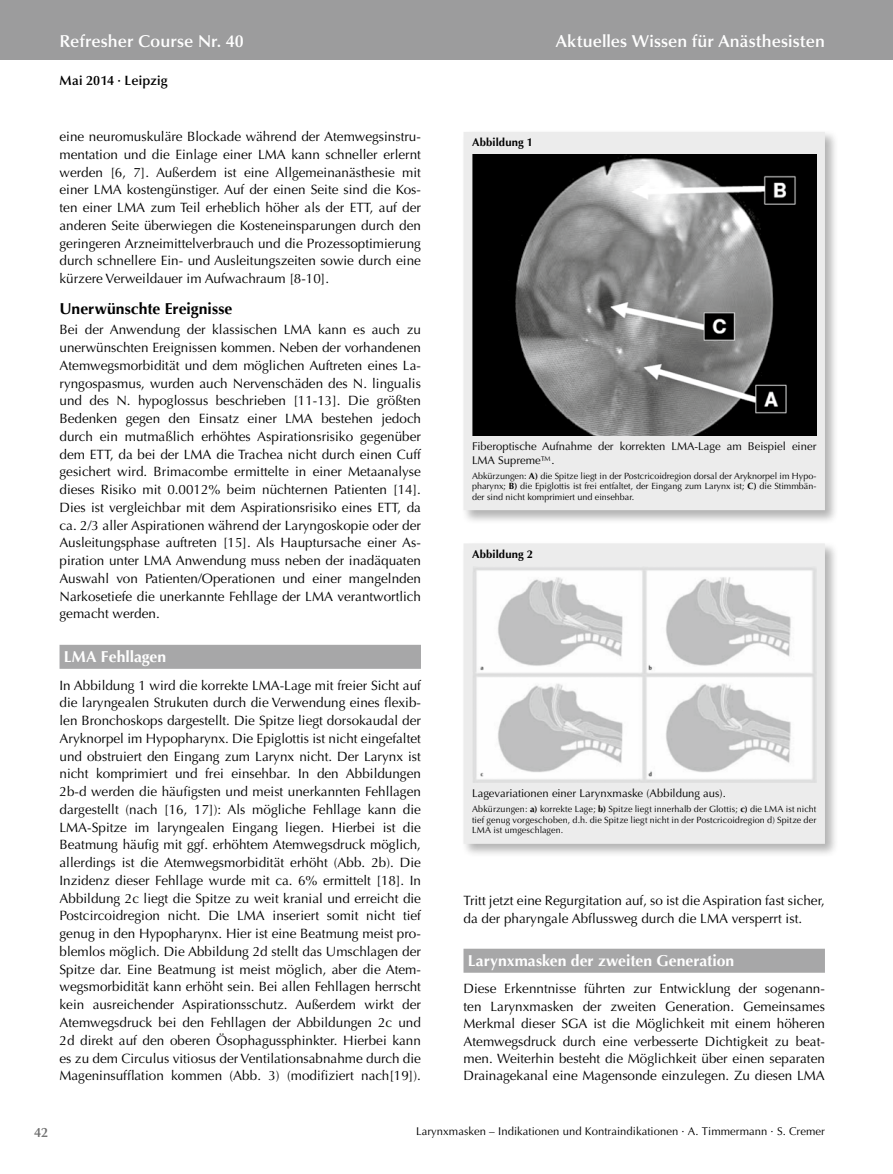
<style>
.page{position:relative;width:893px;height:1174px;background:#fff}
.page>*{position:absolute;margin:0;border:0;box-sizing:border-box;transform-origin:0 0}
.t1{font:600 17.25px "Optima";letter-spacing:.005em;color:#fff}
.t2{font:700 15.75px "Optima";color:#fff}
.t3{font:700 15.75px "Optima";color:#000}
.t4{font:13.5px/17.7px "Optima";color:#000;text-align:justify}
.t5{font:600 13.5px "Optima";letter-spacing:.01em;color:#000}
.t6{font:600 13.5px "Optima";color:#6e6e6e}
.t7{font:11.25px/13.5px "Optima";color:#000}
.t8{font:700 11.25px "Optima";letter-spacing:.015em;color:#000}
.t9{font:9px/10.5px "Optima";color:#000;text-align:justify}
.s1{font-weight:700}
</style>
<div class="page">
<div style="left:0;top:0;width:893px;height:60px;background:#9c9c9d"></div>
<div style="left:60px;top:645px;width:361px;height:24px;background:#a7a7a8"></div>
<div style="left:463px;top:948px;width:362px;height:24px;background:#a7a7a8"></div>
<div style="left:461px;top:130px;width:378px;height:394px;background:#000;opacity:.3"></div>
<div style="left:463px;top:132px;width:362px;height:378px;background:#ececec"></div>
<img style="left:472px;top:155px;width:344px;height:281px">
<div style="left:461px;top:541px;width:378px;height:317px;background:#000;opacity:.3"></div>
<div style="left:463px;top:543px;width:362px;height:301px;background:#ececec"></div>
<img style="left:472px;top:566px;width:344px;height:216px">
<p class="t1" style="left:60px;top:31px;width:186px">Refresher Course Nr. 40</p>
<p class="t5" style="left:60px;top:73px;width:110px">Mai 2014 · Leipzig</p>
<p class="t4" style="left:60px;top:128px;width:363px">eine neuromuskuläre Blockade während der Atemwegsinstru&shy;mentation und die Einlage einer LMA kann schneller erlernt werden [6, 7]. Außerdem ist eine Allgemeinanästhesie mit einer LMA kostengünstiger. Auf der einen Seite sind die Kos&shy;ten einer LMA zum Teil erheblich höher als der ETT, auf der anderen Seite überwiegen die Kosteneinsparungen durch den geringeren Arzneimittelverbrauch und die Prozessoptimierung durch schnellere Ein- und Ausleitungszeiten sowie durch eine kürzere Verweildauer im Aufwachraum [8-10].</p>
<p class="t3" style="left:60px;top:299px;width:174px">Unerwünschte Ereignisse</p>
<p class="t4" style="left:60px;top:321px;width:363px">Bei der Anwendung der klassischen LMA kann es auch zu unerwünschten Ereignissen kommen. Neben der vorhandenen Atemwegsmorbidität und dem möglichen Auftreten eines La&shy;ryngospasmus, wurden auch Nervenschäden des N. lingualis und des N. hypoglossus beschrieben [11-13]. Die größten Bedenken gegen den Einsatz einer LMA bestehen jedoch durch ein mutmaßlich erhöhtes Aspirationsrisiko gegenüber dem ETT, da bei der LMA die Trachea nicht durch einen Cuff gesichert wird. Brimacombe ermittelte in einer Metaanalyse dieses Risiko mit 0.0012% beim nüchternen Patienten [14].<br>Dies ist vergleichbar mit dem Aspirationsrisiko eines ETT, da ca. 2/3 aller Aspirationen während der Laryngoskopie oder der Ausleitungsphase auftreten [15]. Als Hauptursache einer As&shy;piration unter LMA Anwendung muss neben der inadäquaten Auswahl von Patienten/Operationen und einer mangelnden Narkosetiefe die unerkannte Fehllage der LMA verantwortlich gemacht werden.</p>
<p class="t2" style="left:64px;top:647px;width:104px">LMA Fehllagen</p>
<p class="t4" style="left:60px;top:676px;width:363px">In Abbildung 1 wird die korrekte LMA-Lage mit freier Sicht auf die laryngealen Strukuten durch die Verwendung eines flexib&shy;len Bronchoskops dargestellt. Die Spitze liegt dorsokaudal der Aryknorpel im Hypopharynx. Die Epiglottis ist nicht eingefaltet und obstruiert den Eingang zum Larynx nicht. Der Larynx ist nicht komprimiert und frei einsehbar. In den Abbildungen 2b-d werden die häufigsten und meist unerkannten Fehllagen dargestellt (nach [16, 17]): Als mögliche Fehllage kann die LMA-Spitze im laryngealen Eingang liegen. Hierbei ist die Beatmung häufig mit ggf. erhöhtem Atemwegsdruck möglich, allerdings ist die Atemwegsmorbidität erhöht (Abb. 2b). Die Inzidenz dieser Fehllage wurde mit ca. 6% ermittelt [18]. In Abbildung 2c liegt die Spitze zu weit kranial und erreicht die Postcircoidregion nicht. Die LMA inseriert somit nicht tief genug in den Hypopharynx. Hier ist eine Beatmung meist pro&shy;blemlos möglich. Die Abbildung 2d stellt das Umschlagen der Spitze dar. Eine Beatmung ist meist möglich, aber die Atem&shy;wegsmorbidität kann erhöht sein. Bei allen Fehllagen herrscht kein ausreichender Aspirationsschutz. Außerdem wirkt der Atemwegsdruck bei den Fehllagen der Abbildungen 2c und 2d direkt auf den oberen Ösophagussphinkter. Hierbei kann es zu dem Circulus vitiosus der Ventilationsabnahme durch die Mageninsufflation kommen (Abb. 3) (modifiziert nach[19]).</p>
<p class="t1" style="left:556px;top:31px;width:271px">Aktuelles Wissen für Anästhesisten</p>
<p class="t8" style="left:472px;top:136px;width:63px">Abbildung 1</p>
<p class="t7" style="left:472px;top:440px;width:346px">Fiberoptische Aufnahme der korrekten LMA-Lage am Beispiel einer<br>LMA Supreme™.</p>
<p class="t9" style="left:472px;top:470px;width:346px">Abkürzungen: <span class="s1">A)</span> die Spitze liegt in der Postcricoidregion dorsal der Aryknorpel im Hypo&shy;pharynx; <span class="s1">B)</span> die Epiglottis ist frei entfaltet, der Eingang zum Larynx ist; <span class="s1">C)</span> die Stimmbän&shy;der sind nicht komprimiert und einsehbar.</p>
<p class="t8" style="left:472px;top:547px;width:63px">Abbildung 2</p>
<p class="t7" style="left:472px;top:787px;width:255px">Lagevariationen einer Larynxmaske (Abbildung aus).</p>
<p class="t9" style="left:472px;top:804px;width:346px">Abkürzungen: <span class="s1">a)</span> korrekte Lage; <span class="s1">b)</span> Spitze liegt innerhalb der Glottis; <span class="s1">c)</span> die LMA ist nicht tief genug vorgeschoben, d.h. die Spitze liegt nicht in der Postcricoidregion d) Spitze der LMA ist umgeschlagen.</p>
<p class="t4" style="left:463px;top:891px;width:363px">Tritt jetzt eine Regurgitation auf, so ist die Aspiration fast sicher, da der pharyngale Abflussweg durch die LMA versperrt ist.</p>
<p class="t2" style="left:468px;top:951px;width:268px">Larynxmasken der zweiten Generation</p>
<p class="t4" style="left:463px;top:980px;width:363px">Diese Erkenntnisse führten zur Entwicklung der sogenann&shy;ten Larynxmasken der zweiten Generation. Gemeinsames Merkmal dieser SGA ist die Möglichkeit mit einem höheren Atemwegsdruck durch eine verbesserte Dichtigkeit zu beat&shy;men. Weiterhin besteht die Möglichkeit über einen separaten Drainagekanal eine Magensonde einzulegen. Zu diesen LMA</p>
<p class="t6" style="left:34px;top:1124px;width:16px">42</p>
<p class="t7" style="left:416px;top:1125px;width:410px">Larynxmasken – Indikationen und Kontraindikationen · A. Timmermann · S. Cremer</p>
</div>
